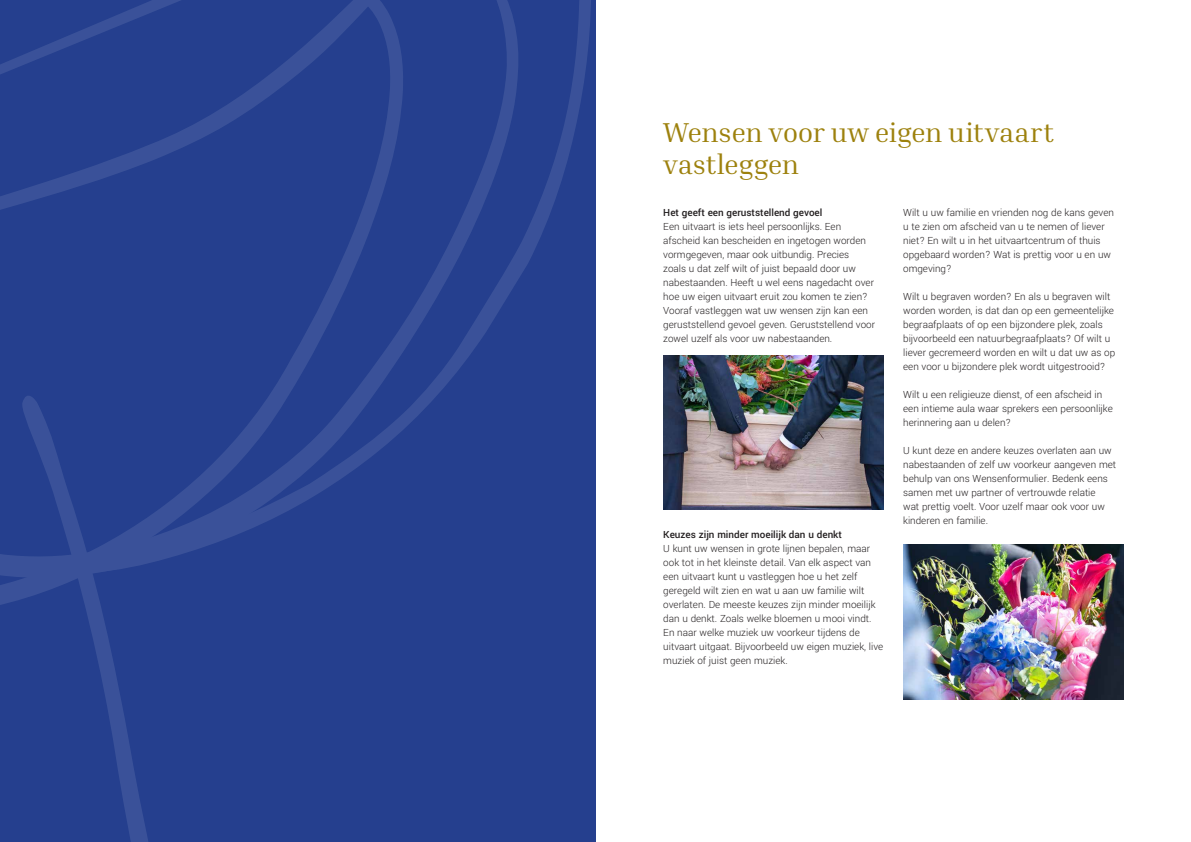
<style>
.page{position:relative;width:1191px;height:842px;background:#fff}
.page>*{position:absolute;margin:0;border:0;box-sizing:border-box;transform-origin:0 0}
.t1{font:28px/32px "Inria Serif";letter-spacing:-.015em;color:#9d810d}
.t2{font:300 11px/14px "Yantramanav";color:#231f20}
.t3{font:500 11px "Yantramanav";color:#231f20}
</style>
<div class="page">
<div style="left:0;top:0;width:595px;height:842px;background:#253f8e"></div>
<svg style="left:0;top:0;width:591px;height:574px"></svg>
<svg style="left:20px;top:388px;width:221px;height:454px"></svg>
<img style="left:663px;top:355px;width:220px;height:155px">
<img style="left:903px;top:545px;width:220px;height:154px">
<h1 class="t1" style="left:663px;top:115px;width:392px">Wensen voor uw eigen uitvaart vastleggen</h1>
<p class="t3" style="left:663px;top:206px;width:161px">Het geeft een geruststellend gevoel</p>
<p class="t2" style="left:663px;top:219px;width:213px">Een uitvaart is iets heel persoonlijks. Een afscheid kan bescheiden en ingetogen worden vormgegeven, maar ook uitbundig. Precies<br>zoals u dat zelf wilt of juist bepaald door uw nabestaanden. Heeft u wel eens nagedacht over hoe uw eigen uitvaart eruit zou komen te zien?<br>Vooraf vastleggen wat uw wensen zijn kan een geruststellend gevoel geven. Geruststellend voor zowel uzelf als voor uw nabestaanden.</p>
<p class="t2" style="left:903px;top:205px;width:212px">Wilt u uw familie en vrienden nog de kans geven u te zien om afscheid van u te nemen of liever niet? En wilt u in het uitvaartcentrum of thuis opgebaard worden? Wat is prettig voor u en uw omgeving?</p>
<p class="t2" style="left:903px;top:289px;width:213px">Wilt u begraven worden? En als u begraven wilt worden worden, is dat dan op een gemeentelijke begraafplaats of op een bijzondere plek, zoals bijvoorbeeld een natuurbegraafplaats? Of wilt u liever gecremeerd worden en wilt u dat uw as op een voor u bijzondere plek wordt uitgestrooid?</p>
<p class="t2" style="left:903px;top:388px;width:211px">Wilt u een religieuze dienst, of een afscheid in een intieme aula waar sprekers een persoonlijke herinnering aan u delen?</p>
<p class="t2" style="left:903px;top:444px;width:214px">U kunt deze en andere keuzes overlaten aan uw nabestaanden of zelf uw voorkeur aangeven met behulp van ons Wensenformulier. Bedenk eens samen met uw partner of vertrouwde relatie<br>wat prettig voelt. Voor uzelf maar ook voor uw kinderen en familie.</p>
<p class="t3" style="left:663px;top:528px;width:180px">Keuzes zijn minder moeilijk dan u denkt</p>
<p class="t2" style="left:663px;top:541px;width:221px">U kunt uw wensen in grote lijnen bepalen, maar ook tot in het kleinste detail. Van elk aspect van een uitvaart kunt u vastleggen hoe u het zelf geregeld wilt zien en wat u aan uw familie wilt overlaten. De meeste keuzes zijn minder moeilijk dan u denkt. Zoals welke bloemen u mooi vindt.<br>En naar welke muziek uw voorkeur tijdens de uitvaart uitgaat. Bijvoorbeeld uw eigen muziek, live muziek of juist geen muziek.</p>
</div>
